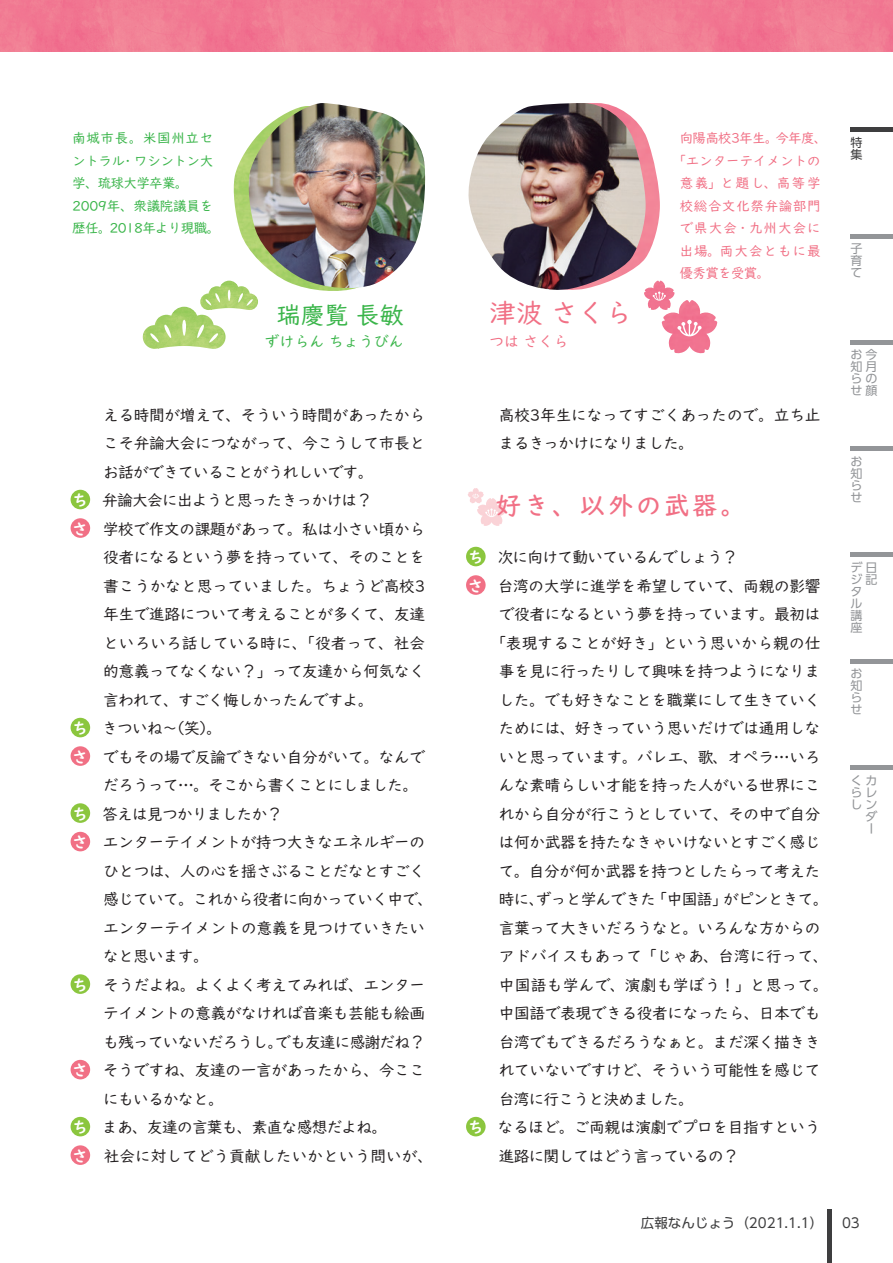
<style>
.page{position:relative;width:893px;height:1263px;background:#fff}
.page>*{position:absolute;margin:0;border:0;box-sizing:border-box;transform-origin:0 0}
.t1{font:27px "UD Digi Kyokasho Pro N";color:#f17085}
.t2{font:500 25.5px "UD Digi Kyokasho Pro N";letter-spacing:.1em;color:#f17085}
.t3{font:24px "UD Digi Kyokasho Pro N";color:#3ab54a}
.t4{font:15.75px/28.5px "UD Digi Kyokasho Pro N";letter-spacing:-.025em;color:#231f20}
.t5{font:15.75px "UD Digi Kyokasho Pro N";letter-spacing:-.05em;color:#231f20}
.t6{font:15.75px "UD Digi Kyokasho Pro N";letter-spacing:-.005em;color:#231f20}
.t7{font:15.75px "UD Digi Kyokasho Pro N";letter-spacing:.015em;color:#231f20}
.t8{font:15.75px "UD Digi Kyokasho Pro N";letter-spacing:-.055em;color:#231f20}
.t9{font:15.75px "UD Digi Kyokasho Pro N";letter-spacing:.005em;color:#231f20}
.t10{font:15px "UD Digi Kyokasho Pro N";color:#3ab54a}
.t11{font:15px "UD Digi Kyokasho Pro N";color:#f17085}
.t12{font:13.5px/22.5px "UD Digi Kyokasho Pro N";letter-spacing:-.03em;color:#3ab54a}
.t13{font:13.5px "UD Digi Kyokasho Pro N";letter-spacing:.05em;color:#f17085}
.t14{font:13.5px "UD Digi Kyokasho Pro N";letter-spacing:.08em;color:#f17085}
.t15{font:13.5px "UD Shin Go Pr 6 N";color:#3e3e3f}
.t16{font:13.5px "UD Digi Kyokasho Pro N";letter-spacing:-.05em;color:#f17085}
.t17{font:13.5px "UD Digi Kyokasho Pro N";color:#f17085}
.t18{font:12px/12px "UD Shin Go Pr 6 N";color:#939598;text-align:justify}
.t19{font:12px/12px "UD Shin Go Pr 6 N";color:#3e3e3f}
.s1{font-weight:700;color:#fff}
</style>
<div class="page">
<div style="left:0;top:0;width:893px;height:51px;background:#f17b93"></div>
<div style="left:71px;top:974px;width:19px;height:20px;background:#8bc63e;border-radius:50%"></div>
<div style="left:71px;top:1060px;width:19px;height:19px;background:#f17085;border-radius:50%"></div>
<div style="left:71px;top:1117px;width:19px;height:19px;background:#8bc63e;border-radius:50%"></div>
<div style="left:71px;top:1145px;width:19px;height:20px;background:#f17085;border-radius:50%"></div>
<div style="left:71px;top:832px;width:19px;height:19px;background:#f17085;border-radius:50%"></div>
<div style="left:71px;top:803px;width:19px;height:20px;background:#8bc63e;border-radius:50%"></div>
<div style="left:71px;top:746px;width:19px;height:20px;background:#f17085;border-radius:50%"></div>
<div style="left:71px;top:718px;width:19px;height:19px;background:#8bc63e;border-radius:50%"></div>
<div style="left:71px;top:518px;width:19px;height:20px;background:#f17085;border-radius:50%"></div>
<div style="left:71px;top:490px;width:19px;height:19px;background:#8bc63e;border-radius:50%"></div>
<div style="left:466px;top:1117px;width:20px;height:19px;background:#8bc63e;border-radius:50%"></div>
<div style="left:466px;top:575px;width:20px;height:20px;background:#f17085;border-radius:50%"></div>
<div style="left:466px;top:547px;width:20px;height:19px;background:#8bc63e;border-radius:50%"></div>
<img style="left:477px;top:498px;width:29px;height:28px">
<img style="left:468px;top:488px;width:16px;height:15px">
<svg style="left:143px;top:149px;width:115px;height:200px"></svg>
<img style="left:247px;top:103px;width:179px;height:188px">
<svg style="left:644px;top:136px;width:74px;height:218px"></svg>
<img style="left:468px;top:103px;width:178px;height:191px">
<hr style="left:827px;top:1210px;width:4px;height:53px;background:#3e3e3f">
<hr style="left:850px;top:128px;width:43px;height:4px;background:#3e3e3f">
<hr style="left:850px;top:234px;width:43px;height:4px;background:#939598">
<hr style="left:850px;top:340px;width:43px;height:4px;background:#939598">
<div style="left:850px;top:446px;width:43px;height:5px;background:#939598"></div>
<hr style="left:850px;top:553px;width:43px;height:4px;background:#939598">
<hr style="left:850px;top:659px;width:43px;height:4px;background:#939598">
<div style="left:850px;top:765px;width:43px;height:5px;background:#939598"></div>
<p class="t12" style="left:72px;top:126px;width:149px">南城市長。米国州立セントラル・ワシントン大学、琉球大学卒業。<br>2009年、衆議院議員を歴任。2018年より現職。</p>
<h3 class="t3" style="left:277px;top:295px;width:129px">瑞慶覧 長敏</h3>
<p class="t10" style="left:264px;top:328px;width:141px">ずけらん ちょうびん</p>
<p class="t4" style="left:103px;top:400px;width:323px">える時間が増えて、そういう時間があったから</p>
<p class="t4" style="left:103px;top:428px;width:323px">こそ弁論大会につながって、今こうして市長と</p>
<p class="t5" style="left:103px;top:458px;width:272px">お話ができていることがうれしいです。</p>
<p class="t5" style="left:72px;top:487px;width:302px"><span class="s1">ち</span>　弁論大会に出ようと思ったきっかけは？</p>
<p class="t4" style="left:72px;top:514px;width:354px"><span class="s1">さ</span>　学校で作文の課題があって。私は小さい頃から</p>
<p class="t4" style="left:103px;top:542px;width:323px">役者になるという夢を持っていて、そのことを</p>
<p class="t4" style="left:103px;top:571px;width:323px">書こうかなと思っていました。ちょうど高校3</p>
<p class="t4" style="left:103px;top:599px;width:323px">年生で進路について考えることが多くて、友達</p>
<p class="t6" style="left:103px;top:630px;width:323px">といろいろ話している時に、「役者って、社会</p>
<p class="t4" style="left:103px;top:656px;width:323px">的意義ってなくない？」って友達から何気なく</p>
<p class="t5" style="left:103px;top:687px;width:272px">言われて、すごく悔しかったんですよ。</p>
<p class="t4" style="left:72px;top:713px;width:151px"><span class="s1">ち</span>　きついね～（笑）。</p>
<p class="t4" style="left:72px;top:742px;width:354px"><span class="s1">さ</span>　でもその場で反論できない自分がいて。なんで</p>
<p class="t5" style="left:103px;top:772px;width:316px">だろうって…。そこから書くことにしました。</p>
<p class="t5" style="left:72px;top:801px;width:212px"><span class="s1">ち</span>　答えは見つかりましたか？</p>
<p class="t4" style="left:72px;top:827px;width:354px"><span class="s1">さ</span>　エンターテイメントが持つ大きなエネルギーの</p>
<p class="t4" style="left:103px;top:856px;width:323px">ひとつは、人の心を揺さぶることだなとすごく</p>
<p class="t5" style="left:103px;top:886px;width:331px">感じていて。これから役者に向かっていく中で、</p>
<p class="t4" style="left:103px;top:913px;width:323px">エンターテイメントの意義を見つけていきたい</p>
<p class="t4" style="left:103px;top:941px;width:107px">なと思います。</p>
<p class="t4" style="left:72px;top:970px;width:354px"><span class="s1">ち</span> そうだよね。よくよく考えてみれば、エンター</p>
<p class="t4" style="left:103px;top:998px;width:323px">テイメントの意義がなければ音楽も芸能も絵画</p>
<p class="t8" style="left:103px;top:1029px;width:323px">も残っていないだろうし。でも友達に感謝だね？</p>
<p class="t4" style="left:72px;top:1055px;width:354px"><span class="s1">さ</span>　そうですね、友達の一言があったから、今ここ</p>
<p class="t5" style="left:103px;top:1086px;width:122px">にもいるかなと。</p>
<p class="t5" style="left:72px;top:1114px;width:316px"><span class="s1">ち</span>　まあ、友達の言葉も、素直な感想だよね。</p>
<p class="t6" style="left:72px;top:1143px;width:362px"><span class="s1">さ</span>　社会に対してどう貢献したいかという問いが、</p>
<h1 class="t1" style="left:489px;top:291px;width:145px">津波 さくら</h1>
<p class="t11" style="left:489px;top:328px;width:81px">つは さくら</p>
<p class="t16" style="left:680px;top:127px;width:149px">向陽高校3年生。今年度、</p>
<p class="t17" style="left:673px;top:149px;width:149px">「エンターテイメントの</p>
<p class="t13" style="left:680px;top:172px;width:143px">意義」と題し、高等学</p>
<p class="t13" style="left:680px;top:194px;width:142px">校総合文化祭弁論部門</p>
<p class="t14" style="left:680px;top:217px;width:143px">で県大会・九州大会に</p>
<p class="t14" style="left:680px;top:239px;width:143px">出場。両大会ともに最</p>
<p class="t13" style="left:680px;top:262px;width:92px">優秀賞を受賞。</p>
<p class="t4" style="left:499px;top:400px;width:323px">高校3年生になってすごくあったので。立ち止まるきっかけになりました。</p>
<h2 class="t2" style="left:468px;top:484px;width:279px">　好き、以外の武器。</h2>
<p class="t5" style="left:468px;top:544px;width:272px"><span class="s1">ち</span>　次に向けて動いているんでしょう？</p>
<p class="t4" style="left:468px;top:571px;width:354px"><span class="s1">さ</span>　台湾の大学に進学を希望していて、両親の影響</p>
<p class="t4" style="left:499px;top:599px;width:323px">で役者になるという夢を持っています。最初は</p>
<p class="t9" style="left:491px;top:629px;width:331px">「表現することが好き」という思いから親の仕</p>
<p class="t4" style="left:499px;top:656px;width:323px">事を見に行ったりして興味を持つようになりま</p>
<p class="t4" style="left:499px;top:685px;width:323px">した。でも好きなことを職業にして生きていく</p>
<p class="t4" style="left:499px;top:713px;width:323px">ためには、好きっていう思いだけでは通用しな</p>
<p class="t4" style="left:499px;top:742px;width:323px">いと思っています。バレエ、歌、オペラ…いろ</p>
<p class="t4" style="left:499px;top:770px;width:323px">んな素晴らしい才能を持った人がいる世界にこ</p>
<p class="t4" style="left:499px;top:799px;width:323px">れから自分が行こうとしていて、その中で自分</p>
<p class="t4" style="left:499px;top:827px;width:323px">は何か武器を持たなきゃいけないとすごく感じ</p>
<p class="t4" style="left:499px;top:856px;width:323px">て。自分が何か武器を持つとしたらって考えた</p>
<p class="t5" style="left:499px;top:886px;width:331px">時に、ずっと学んできた「中国語」がピンときて。</p>
<p class="t4" style="left:499px;top:913px;width:323px">言葉って大きいだろうなと。いろんな方からの</p>
<p class="t7" style="left:499px;top:943px;width:331px">アドバイスもあって「じゃあ、台湾に行って、</p>
<p class="t7" style="left:499px;top:972px;width:331px">中国語も学んで、演劇も学ぼう！」と思って。</p>
<p class="t4" style="left:499px;top:998px;width:323px">中国語で表現できる役者になったら、日本でも</p>
<p class="t4" style="left:499px;top:1027px;width:323px">台湾でもできるだろうなぁと。まだ深く描きき</p>
<p class="t4" style="left:499px;top:1055px;width:323px">れていないですけど、そういう可能性を感じて</p>
<p class="t5" style="left:499px;top:1086px;width:197px">台湾に行こうと決めました。</p>
<p class="t4" style="left:468px;top:1112px;width:354px"><span class="s1">ち</span>　なるほど。ご両親は演劇でプロを目指すという</p>
<p class="t5" style="left:499px;top:1143px;width:242px">進路に関してはどう言っているの？</p>
<p class="t19" style="left:850px;top:136px;width:13px">特集</p>
<p class="t18" style="left:850px;top:242px;width:13px">子育て</p>
<p class="t18" style="left:850px;top:348px;width:28px;text-align:left">お今知月らのせ顔</p>
<p class="t18" style="left:850px;top:455px;width:13px">お知らせ</p>
<p class="t18" style="left:850px;top:561px;width:28px;text-align:left">デ日ジ記タ<br>ル<br>講<br>座</p>
<p class="t18" style="left:850px;top:667px;width:13px">お知らせ</p>
<p class="t18" style="left:850px;top:774px;width:27px">くカ</p>
<p class="t18" style="left:850px;top:786px;width:28px">らレ</p>
<p class="t18" style="left:850px;top:798px;width:28px">しン</p>
<p class="t18" style="left:865px;top:810px;width:14px">ダ</p>
<p class="t18" style="left:865px;top:822px;width:8px">ー</p>
<p class="t15" style="left:641px;top:1212px;width:184px">広報なんじょう（2021.1.1）</p>
<p class="t15" style="left:842px;top:1212px;width:19px">03</p>
</div>
